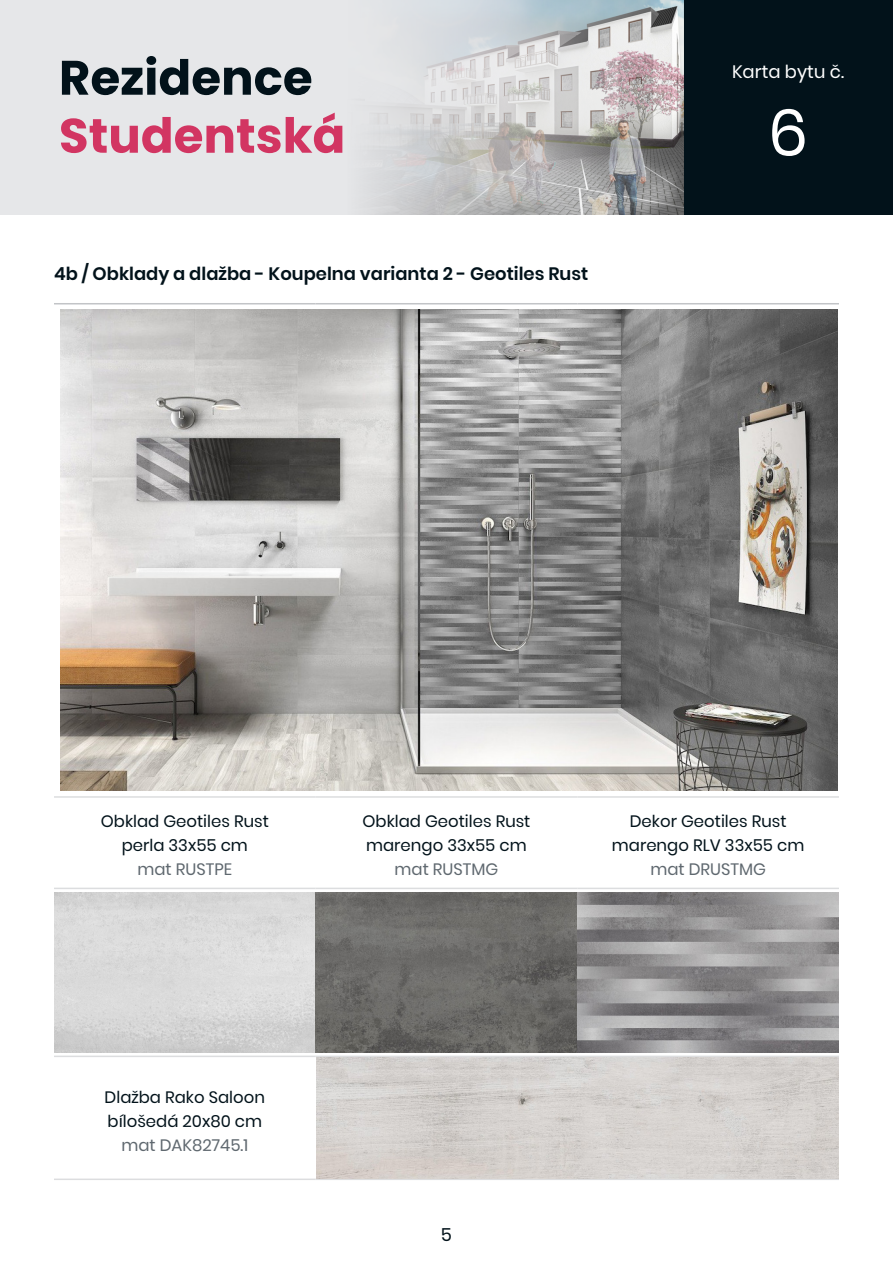
<style>
.page{position:relative;width:893px;height:1263px;background:#fff}
.page>*{position:absolute;margin:0;border:0;box-sizing:border-box;transform-origin:0 0}
.t1{font:64.5px "Poppins";color:#fff}
.t2{font:600 18px "Poppins";color:#02121a}
.t3{font:18px "Poppins";color:#fff}
.t4{font:18px "Poppins";color:#02121a}
.t5{font:16.5px "Poppins";color:#02121a}
.t6{font:16.5px "Poppins";color:#5f686f}
</style>
<div class="page">
<div style="left:0;top:0;width:893px;height:215px;background:#e6e7e9"></div>
<div style="left:683px;top:0;width:210px;height:215px;background:#02121a"></div>
<img style="left:367px;top:0;width:316px;height:215px">
<svg style="left:62px;top:56px;width:249px;height:39px"></svg>
<svg style="left:61px;top:113px;width:281px;height:40px"></svg>
<hr style="left:54px;top:796px;width:262px;height:2px;background:#dcdddf">
<hr style="left:316px;top:796px;width:261px;height:2px;background:#dcdddf">
<hr style="left:577px;top:796px;width:262px;height:2px;background:#dcdddf">
<hr style="left:54px;top:888px;width:262px;height:1px;background:#dcdddf">
<hr style="left:316px;top:888px;width:261px;height:1px;background:#dcdddf">
<hr style="left:577px;top:888px;width:262px;height:1px;background:#dcdddf">
<hr style="left:54px;top:1055px;width:262px;height:2px;background:#dcdddf">
<hr style="left:316px;top:1055px;width:261px;height:2px;background:#dcdddf">
<hr style="left:577px;top:1055px;width:262px;height:2px;background:#dcdddf">
<hr style="left:54px;top:1178px;width:262px;height:2px;background:#dcdddf">
<hr style="left:316px;top:1178px;width:261px;height:2px;background:#dcdddf">
<hr style="left:577px;top:1178px;width:262px;height:2px;background:#dcdddf">
<hr style="left:54px;top:303px;width:262px;height:1px;background:#c2c4c7">
<hr style="left:316px;top:303px;width:261px;height:1px;background:#c2c4c7">
<hr style="left:577px;top:303px;width:262px;height:1px;background:#c2c4c7">
<img style="left:60px;top:310px;width:777px;height:481px">
<img style="left:54px;top:892px;width:785px;height:160px">
<img style="left:316px;top:1057px;width:523px;height:121px">
<p class="t2" style="left:54px;top:264px;width:536px">4b / Obklady a dlažba - Koupelna varianta 2 - Geotiles Rust</p>
<p class="t3" style="left:732px;top:61px;width:114px">Karta bytu č.</p>
<h1 class="t1" style="left:768px;top:96px;width:42px">6</h1>
<p class="t5" style="left:101px;top:812px;width:169px">Obklad Geotiles Rust</p>
<p class="t5" style="left:122px;top:836px;width:128px">perla 33x55 cm</p>
<p class="t6" style="left:138px;top:860px;width:96px">mat RUSTPE</p>
<p class="t5" style="left:105px;top:1087px;width:162px">Dlažba Rako Saloon</p>
<p class="t5" style="left:108px;top:1111px;width:156px">bílošedá 20x80 cm</p>
<p class="t6" style="left:121px;top:1135px;width:128px">mat DAK82745.1</p>
<p class="t5" style="left:362px;top:812px;width:169px">Obklad Geotiles Rust</p>
<p class="t5" style="left:366px;top:836px;width:162px">marengo 33x55 cm</p>
<p class="t6" style="left:395px;top:860px;width:105px">mat RUSTMG</p>
<p class="t5" style="left:630px;top:812px;width:158px">Dekor Geotiles Rust</p>
<p class="t5" style="left:612px;top:836px;width:194px">marengo RLV 33x55 cm</p>
<p class="t6" style="left:650px;top:860px;width:117px">mat DRUSTMG</p>
<p class="t4" style="left:441px;top:1224px;width:13px">5</p>
</div>
